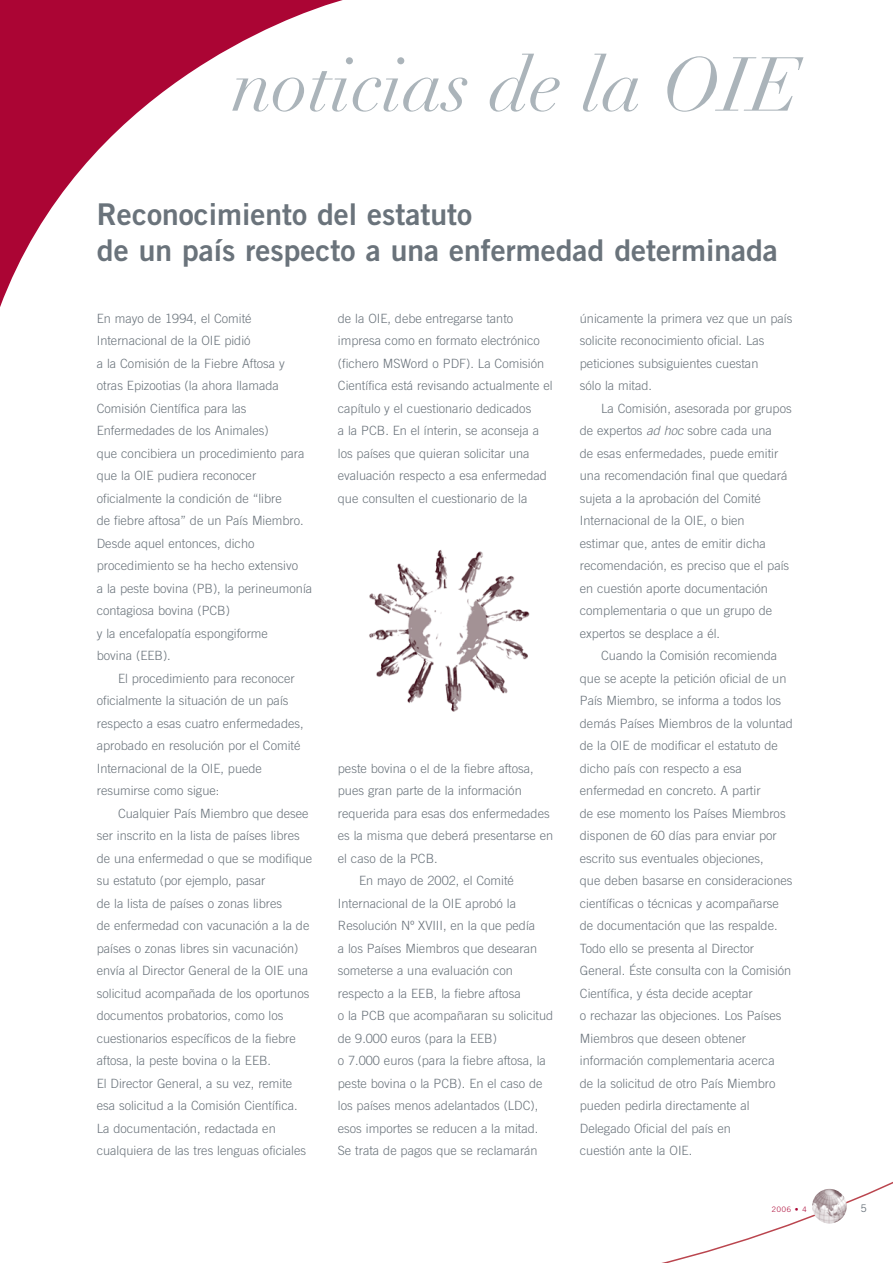
<style>
.page{position:relative;width:893px;height:1263px;background:#fff}
.page>*{position:absolute;margin:0;border:0;box-sizing:border-box;transform-origin:0 0}
.t1{font:italic 75px "Didot LH";color:#abb4ba}
.t2{font:30px/36px "Trade Gothic Bold Two";color:#6a737b}
.t3{font:300 12.75px/22.5px "Trade Gothic";color:#6a737b}
.t4{font:10.5px "Trade Gothic";color:#6a737b}
.t5{font:300 7.5px "Trade Gothic";color:#ab0534}
.s1{font-style:italic}
</style>
<div class="page">
<svg style="left:661px;top:1182px;width:231px;height:81px"></svg>
<img style="left:812px;top:1189px;width:34px;height:35px;border-radius:50%">
<svg style="left:0;top:0;width:343px;height:307px"></svg>
<div style="left:95px;top:202px;width:702px;height:74px;background:#fff"></div>
<img style="left:369px;top:550px;width:161px;height:162px">
<h1 class="t1" style="left:232px;top:54px;width:570px">noticias de la OIE</h1>
<h2 class="t2" style="left:97px;top:199px;width:682px">Reconocimiento del estatuto<br>de un país respecto a una enfermedad determinada</h2>
<p class="t3" style="left:97px;top:308px;width:217px">En mayo de 1994, el Comité<br>Internacional de la OIE pidió<br>a la Comisión de la Fiebre Aftosa y otras Epizootias (la ahora llamada<br>Comisión Científica para las<br>Enfermedades de los Animales)<br>que concibiera un procedimiento para que la OIE pudiera reconocer oficialmente la condición de “libre<br>de fiebre aftosa” de un País Miembro.<br>Desde aquel entonces, dicho procedimiento se ha hecho extensivo<br>a la peste bovina (PB), la perineumonía contagiosa bovina (PCB)<br>y la encefalopatía espongiforme<br>bovina (EEB).</p>
<p class="t3" style="left:97px;top:668px;width:208px;text-indent:21px">El procedimiento para reconocer oficialmente la situación de un país respecto a esas cuatro enfermedades, aprobado en resolución por el Comité<br>Internacional de la OIE, puede resumirse como sigue:</p>
<p class="t3" style="left:97px;top:803px;width:217px;text-indent:21px">Cualquier País Miembro que desee ser inscrito en la lista de países libres de una enfermedad o que se modifique su estatuto (por ejemplo, pasar<br>de la lista de países o zonas libres<br>de enfermedad con vacunación a la de países o zonas libres sin vacunación) envía al Director General de la OIE una solicitud acompañada de los oportunos documentos probatorios, como los cuestionarios específicos de la fiebre aftosa, la peste bovina o la EEB.<br>El Director General, a su vez, remite esa solicitud a la Comisión Científica.<br>La documentación, redactada en cualquiera de las tres lenguas oficiales</p>
<p class="t3" style="left:338px;top:308px;width:216px">de la OIE, debe entregarse tanto impresa como en formato electrónico (fichero MSWord o PDF). La Comisión Científica está revisando actualmente el capítulo y el cuestionario dedicados<br>a la PCB. En el ínterin, se aconseja a los países que quieran solicitar una evaluación respecto a esa enfermedad que consulten el cuestionario de la</p>
<p class="t3" style="left:338px;top:758px;width:197px">peste bovina o el de la fiebre aftosa,</p>
<p class="t3" style="left:338px;top:781px;width:185px">pues gran parte de la información</p>
<p class="t3" style="left:338px;top:803px;width:213px">requerida para esas dos enfermedades</p>
<p class="t3" style="left:338px;top:826px;width:217px">es la misma que deberá presentarse en</p>
<p class="t3" style="left:338px;top:848px;width:101px">el caso de la PCB.</p>
<p class="t3" style="left:359px;top:871px;width:156px">En mayo de 2002, el Comité</p>
<p class="t3" style="left:338px;top:893px;width:180px">Internacional de la OIE aprobó la</p>
<p class="t3" style="left:338px;top:916px;width:199px">Resolución Nº XVIII, en la que pedía</p>
<p class="t3" style="left:338px;top:938px;width:201px">a los Países Miembros que desearan</p>
<p class="t3" style="left:338px;top:961px;width:176px">someterse a una evaluación con</p>
<p class="t3" style="left:338px;top:983px;width:184px">respecto a la EEB, la fiebre aftosa</p>
<p class="t3" style="left:338px;top:1006px;width:217px">o la PCB que acompañaran su solicitud</p>
<p class="t3" style="left:338px;top:1028px;width:161px">de 9.000 euros (para la EEB)</p>
<p class="t3" style="left:338px;top:1051px;width:209px">o 7.000 euros (para la fiebre aftosa, la</p>
<p class="t3" style="left:338px;top:1073px;width:206px">peste bovina o la PCB). En el caso de</p>
<p class="t3" style="left:338px;top:1096px;width:202px">los países menos adelantados (LDC),</p>
<p class="t3" style="left:338px;top:1118px;width:202px">esos importes se reducen a la mitad.</p>
<p class="t3" style="left:338px;top:1141px;width:201px">Se trata de pagos que se reclamarán</p>
<p class="t3" style="left:580px;top:308px;width:214px">únicamente la primera vez que un país solicite reconocimiento oficial. Las peticiones subsiguientes cuestan<br>sólo la mitad.</p>
<p class="t3" style="left:580px;top:398px;width:213px;text-indent:21px">La Comisión, asesorada por grupos de expertos <span class="s1">ad hoc</span>sobre cada una<br>de esas enfermedades, puede emitir una recomendación final que quedará sujeta a la aprobación del Comité Internacional de la OIE, o bien<br>estimar que, antes de emitir dicha recomendación, es preciso que el país en cuestión aporte documentación complementaria o que un grupo de expertos se desplace a él.</p>
<p class="t3" style="left:580px;top:646px;width:214px;text-indent:21px">Cuando la Comisión recomienda que se acepte la petición oficial de un País Miembro, se informa a todos los demás Países Miembros de la voluntad de la OIE de modificar el estatuto de dicho país con respecto a esa enfermedad en concreto. A partir<br>de ese momento los Países Miembros disponen de 60 días para enviar por escrito sus eventuales objeciones,<br>que deben basarse en consideraciones científicas o técnicas y acompañarse de documentación que las respalde.<br>Todo ello se presenta al Director General. Éste consulta con la Comisión Científica, y ésta decide aceptar<br>o rechazar las objeciones. Los Países Miembros que deseen obtener información complementaria acerca<br>de la solicitud de otro País Miembro pueden pedirla directamente al Delegado Oficial del país en<br>cuestión ante la OIE.</p>
<p class="t5" style="left:771px;top:1206px;width:37px">2006 • 4</p>
<p class="t4" style="left:860px;top:1204px;width:8px">5</p>
</div>
